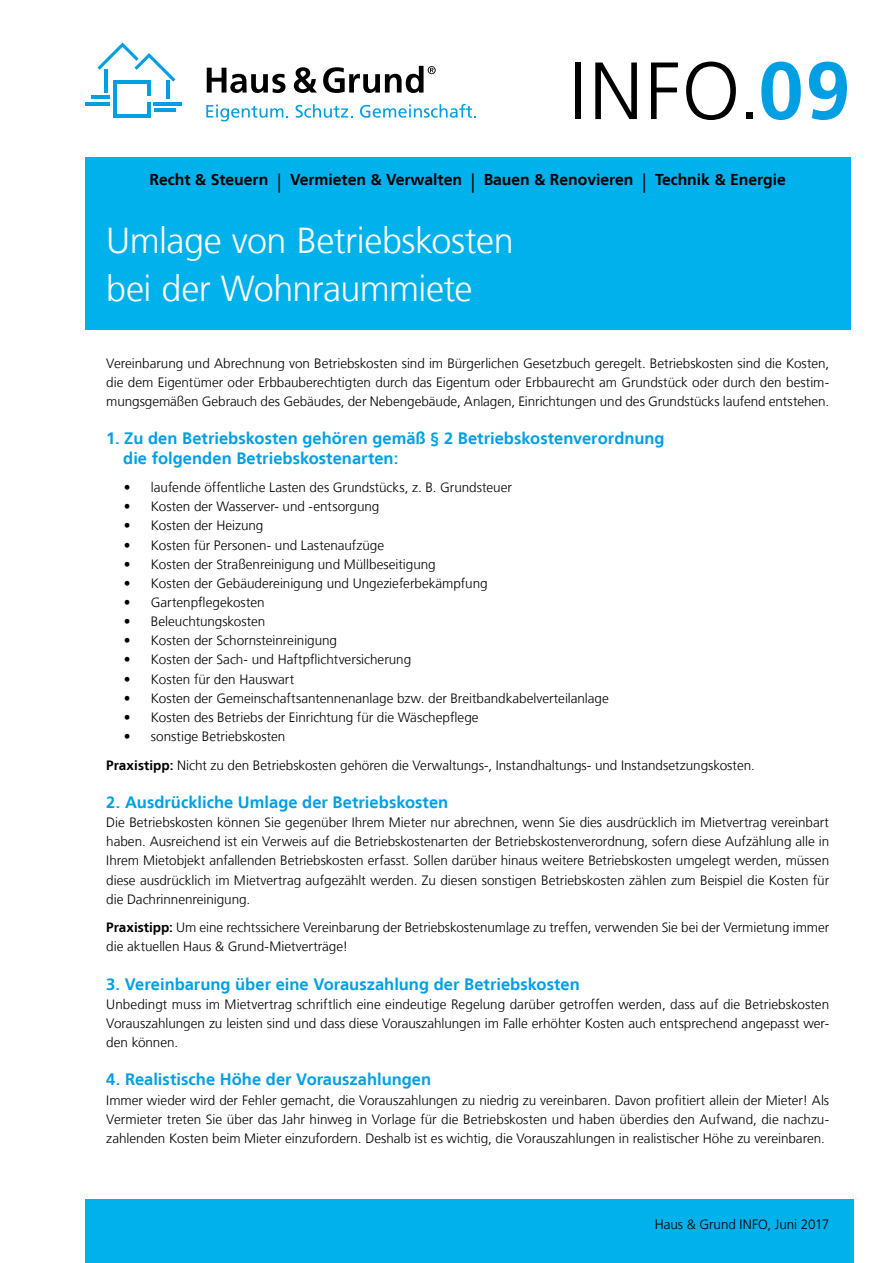
<style>
.page{position:relative;width:893px;height:1263px;background:#fff}
.page>*{position:absolute;margin:0;border:0;box-sizing:border-box;transform-origin:0 0}
.t1{font:300 81px "Frutiger LT";color:#000}
.t2{font:300 36px/47.8px "Frutiger LT";letter-spacing:-.015em;color:#fff}
.t3{font:700 16.5px/19.2px "Frutiger LT";color:#009fe3}
.t4{font:700 15.75px "Frutiger LT";color:#000}
.t5{font:300 13.5px/19.2px "Frutiger LT";letter-spacing:-.005em;color:#000;text-align:justify}
.s1{font-weight:700;color:#009fe3}
.s2{font-weight:300;font-size:19.5px}
.s3{font-weight:700}
</style>
<div class="page">
<div style="left:85px;top:157px;width:765px;height:173px;background:#00b1eb"></div>
<hr style="left:113px;top:80px;width:3px;height:38px;background:#009fe3">
<hr style="left:147px;top:102px;width:4px;height:16px;background:#009fe3">
<hr style="left:113px;top:114px;width:38px;height:4px;background:#009fe3">
<hr style="left:113px;top:80px;width:38px;height:3px;background:#009fe3">
<hr style="left:154px;top:108px;width:21px;height:3px;background:#009fe3">
<hr style="left:154px;top:102px;width:28px;height:3px;background:#009fe3">
<hr style="left:147px;top:80px;width:4px;height:16px;background:#009fe3">
<hr style="left:166px;top:81px;width:3px;height:18px;background:#009fe3">
<hr style="left:91px;top:96px;width:19px;height:3px;background:#009fe3">
<hr style="left:85px;top:102px;width:25px;height:3px;background:#009fe3">
<hr style="left:105px;top:69px;width:3px;height:24px;background:#009fe3">
<svg style="left:97px;top:43px;width:78px;height:39px"></svg>
<svg style="left:207px;top:68px;width:78px;height:25px"></svg>
<svg style="left:294px;top:67px;width:23px;height:26px"></svg>
<svg style="left:323px;top:66px;width:113px;height:27px"></svg>
<svg style="left:206px;top:105px;width:82px;height:16px"></svg>
<svg style="left:296px;top:104px;width:57px;height:14px"></svg>
<svg style="left:360px;top:104px;width:116px;height:14px"></svg>
<div style="left:85px;top:1199px;width:768px;height:64px;background:#00b1eb"></div>
<h1 class="t1" style="left:569px;top:45px;width:282px">INFO.<span class="s1">09</span></h1>
<p class="t4" style="left:150px;top:170px;width:638px">Recht &amp; Steuern <span class="s2">|</span> Vermieten &amp; Verwalten <span class="s2">|</span> Bauen &amp; Renovieren <span class="s2">|</span> Technik &amp; Energie</p>
<h2 class="t2" style="left:106px;top:217px;width:409px">Umlage von Betriebskosten bei der Wohnraummiete</h2>
<p class="t5" style="left:106px;top:354px;width:724px">Vereinbarung und Abrechnung von Betriebskosten sind im Bürgerlichen Gesetzbuch geregelt. Betriebskosten sind die Kosten, die dem Eigentümer oder Erbbauberechtigten durch das Eigentum oder Erbbaurecht am Grundstück oder durch den bestim&shy;mungsgemäßen Gebrauch des Gebäudes, der Nebengebäude, Anlagen, Einrichtungen und des Grundstücks laufend entstehen.</p>
<p class="t3" style="left:123px;top:429px;width:543px;text-indent:-17px">1. Zu den Betriebskosten gehören gemäß § 2 Betriebskostenverordnung die folgenden Betriebskostenarten:</p>
<p class="t5" style="left:124px;top:478px;width:389px">• laufende öffentliche Lasten des Grundstücks, z. B. Grundsteuer</p>
<p class="t5" style="left:124px;top:497px;width:257px">• Kosten der Wasserver- und -entsorgung</p>
<p class="t5" style="left:124px;top:516px;width:141px">• Kosten der Heizung</p>
<p class="t5" style="left:124px;top:535px;width:262px">• Kosten für Personen- und Lastenaufzüge</p>
<p class="t5" style="left:124px;top:555px;width:313px">• Kosten der Straßenreinigung und Müllbeseitigung</p>
<p class="t5" style="left:124px;top:574px;width:365px">• Kosten der Gebäudereinigung und Ungezieferbekämpfung</p>
<p class="t5" style="left:124px;top:593px;width:142px">• Gartenpflegekosten</p>
<p class="t5" style="left:124px;top:612px;width:143px">• Beleuchtungskosten</p>
<p class="t5" style="left:124px;top:631px;width:215px">• Kosten der Schornsteinreinigung</p>
<p class="t5" style="left:124px;top:650px;width:289px">• Kosten der Sach- und Haftpflichtversicherung</p>
<p class="t5" style="left:124px;top:669px;width:172px">• Kosten für den Hauswart</p>
<p class="t5" style="left:124px;top:689px;width:486px">• Kosten der Gemeinschaftsantennenanlage bzw. der Breitbandkabelverteilanlage</p>
<p class="t5" style="left:124px;top:708px;width:356px">• Kosten des Betriebs der Einrichtung für die Wäschepflege</p>
<p class="t5" style="left:106px;top:722px;width:650px;line-height:28.7px;text-indent:18px">• sonstige Betriebskosten<br><span class="s3">Praxistipp:</span> Nicht zu den Betriebskosten gehören die Verwaltungs-, Instandhaltungs- und Instandsetzungskosten.</p>
<p class="t3" style="left:106px;top:793px;width:344px">2. Ausdrückliche Umlage der Betriebskosten</p>
<p class="t5" style="left:106px;top:813px;width:724px">Die Betriebskosten können Sie gegenüber Ihrem Mieter nur abrechnen, wenn Sie dies ausdrücklich im Mietvertrag vereinbart haben. Ausreichend ist ein Verweis auf die Betriebskostenarten der Betriebskostenverordnung, sofern diese Aufzählung alle in Ihrem Mietobjekt anfallenden Betriebskosten erfasst. Sollen darüber hinaus weitere Betriebskosten umgelegt werden, müssen diese ausdrücklich im Mietvertrag aufgezählt werden. Zu diesen sonstigen Betriebskosten zählen zum Beispiel die Kosten für die Dachrinnenreinigung.</p>
<p class="t5" style="left:106px;top:918px;width:724px"><span class="s3">Praxistipp:</span> Um eine rechtssichere Vereinbarung der Betriebskostenumlage zu treffen, verwenden Sie bei der Vermietung immer die aktuellen Haus &amp; Grund-Mietverträge!</p>
<p class="t3" style="left:106px;top:974px;width:475px">3. Vereinbarung über eine Vorauszahlung der Betriebskosten</p>
<p class="t5" style="left:106px;top:995px;width:724px">Unbedingt muss im Mietvertrag schriftlich eine eindeutige Regelung darüber getroffen werden, dass auf die Betriebskosten Vorauszahlungen zu leisten sind und dass diese Vorauszahlungen im Falle erhöhter Kosten auch entsprechend angepasst wer&shy;den können.</p>
<p class="t3" style="left:106px;top:1070px;width:326px">4. Realistische Höhe der Vorauszahlungen</p>
<p class="t5" style="left:106px;top:1090px;width:724px">Immer wieder wird der Fehler gemacht, die Vorauszahlungen zu niedrig zu vereinbaren. Davon profitiert allein der Mieter! Als Vermieter treten Sie über das Jahr hinweg in Vorlage für die Betriebskosten und haben überdies den Aufwand, die nachzu&shy;zahlenden Kosten beim Mieter einzufordern. Deshalb ist es wichtig, die Vorauszahlungen in realistischer Höhe zu vereinbaren.</p>
<p class="t5" style="left:655px;top:1215px;width:176px">Haus &amp; Grund INFO, Juni 2017</p>
</div>
